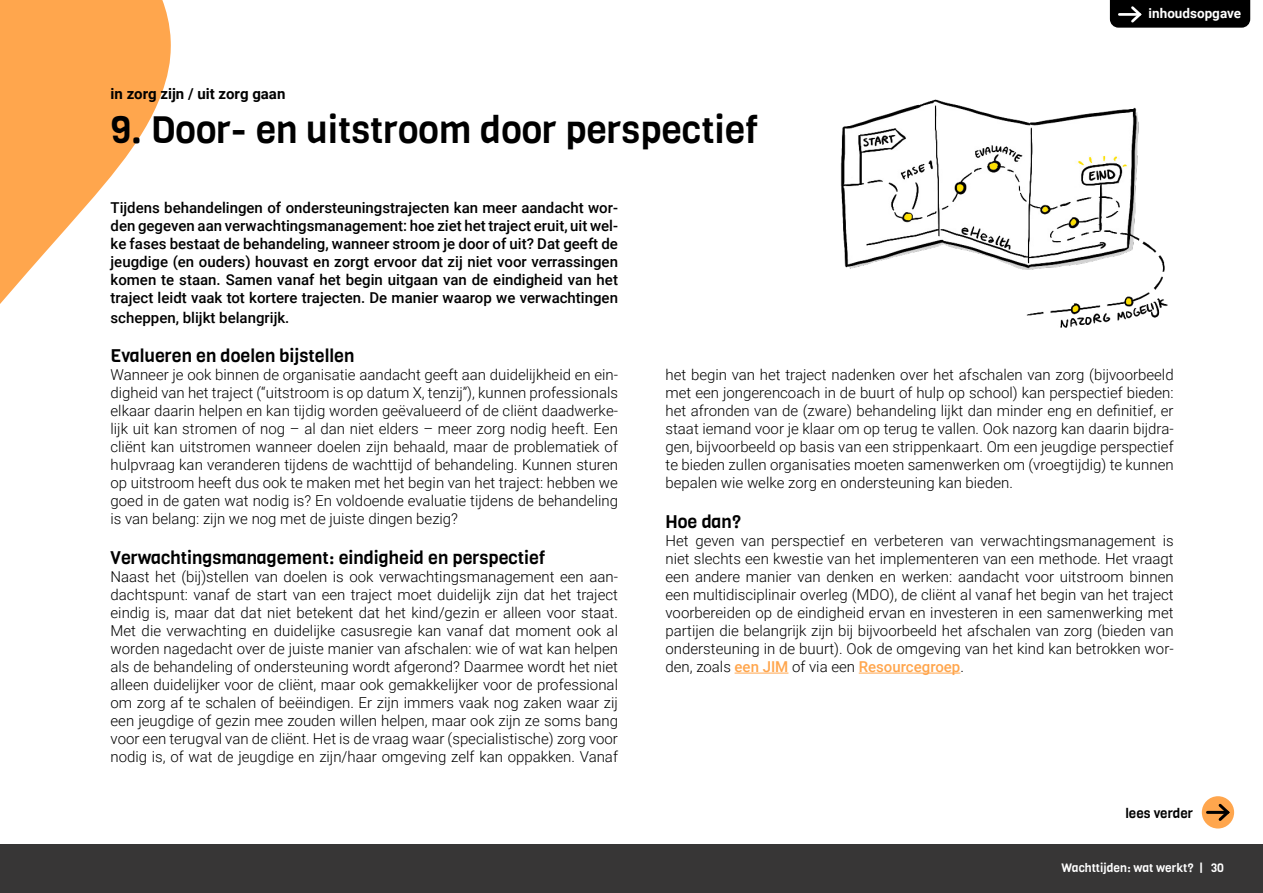
<style>
.page{position:relative;width:1263px;height:893px;background:#fff}
.page>*{position:absolute;margin:0;border:0;box-sizing:border-box;transform-origin:0 0}
.t1{font:37.5px "Viga";color:#000}
.t2{font:18px "Viga";color:#000}
.t3{font:300 15px/18px "Roboto";color:#000;text-align:justify}
.t4{font:500 15px/18px "Roboto";color:#000;text-align:justify}
.t5{font:700 15px "Roboto";color:#000}
.t6{font:700 13.5px "Roboto";color:#fff}
.t7{font:13.5px "Viga";color:#000}
.t8{font:12px "Viga";color:#fff}
.s1{font-weight:500;color:#ffa64d}
</style>
<div class="page">
<div style="left:0;top:844px;width:1263px;height:49px;background:#373636"></div>
<svg style="left:0;top:0;width:171px;height:304px;fill:#ffa64d"></svg>
<img style="left:840px;top:99px;width:328px;height:229px">
<hr style="left:734px;top:673px;width:54px;height:1px;background:#ffa64d">
<hr style="left:859px;top:673px;width:101px;height:1px;background:#ffa64d">
<div style="left:1202px;top:796px;width:32px;height:32px;background:#ffa64d;border-radius:50%"></div>
<hr style="left:1207px;top:811px;width:21px;height:3px;background:#000">
<svg style="left:1216px;top:801px;width:16px;height:23px"></svg>
<svg style="left:1110px;top:0;width:140px;height:28px;background:#0c0c0c"></svg>
<p class="t5" style="left:111px;top:83px;width:176px">in zorg zijn / uit zorg gaan</p>
<h1 class="t1" style="left:111px;top:105px;width:649px">9. Door- en uitstroom door perspectief</h1>
<p class="t6" style="left:1148px;top:4px;width:94px">inhoudsopgave</p>
<p class="t4" style="left:111px;top:198px;width:509px">Tijdens behandelingen of ondersteuningstrajecten kan meer aandacht wor&shy;den gegeven aan verwachtingsmanagement: hoe ziet het traject eruit, uit wel&shy;ke fases bestaat de behandeling, wanneer stroom je door of uit? Dat geeft de jeugdige (en ouders) houvast en zorgt ervoor dat zij niet voor verrassingen komen te staan. Samen vanaf het begin uitgaan van de eindigheid van het traject leidt vaak tot kortere trajecten. De manier waarop we verwachtingen</p>
<p class="t4" style="left:111px;top:308px;width:180px">scheppen, blijkt belangrijk.</p>
<p class="t2" style="left:111px;top:344px;width:245px">Evalueren en doelen bijstellen</p>
<p class="t3" style="left:111px;top:365px;width:509px">Wanneer je ook binnen de organisatie aandacht geeft aan duidelijkheid en ein&shy;digheid van het traject (“uitstroom is op datum X, tenzij”), kunnen professionals elkaar daarin helpen en kan tijdig worden geëvalueerd of de cliënt daadwerke&shy;lijk uit kan stromen of nog – al dan niet elders – meer zorg nodig heeft. Een cliënt kan uitstromen wanneer doelen zijn behaald, maar de problematiek of hulpvraag kan veranderen tijdens de wachttijd of behandeling. Kunnen sturen op uitstroom heeft dus ook te maken met het begin van het traject: hebben we goed in de gaten wat nodig is? En voldoende evaluatie tijdens de behandeling is van belang: zijn we nog met de juiste dingen bezig?</p>
<p class="t2" style="left:111px;top:545px;width:436px">Verwachtingsmanagement: eindigheid en perspectief</p>
<p class="t3" style="left:111px;top:567px;width:509px">Naast het (bij)stellen van doelen is ook verwachtingsmanagement een aan&shy;dachtspunt: vanaf de start van een traject moet duidelijk zijn dat het traject eindig is, maar dat dat niet betekent dat het kind/gezin er alleen voor staat.<br>Met die verwachting en duidelijke casusregie kan vanaf dat moment ook al worden nagedacht over de juiste manier van afschalen: wie of wat kan helpen als de behandeling of ondersteuning wordt afgerond? Daarmee wordt het niet alleen duidelijker voor de cliënt, maar ook gemakkelijker voor de professional om zorg af te schalen of beëindigen. Er zijn immers vaak nog zaken waar zij een jeugdige of gezin mee zouden willen helpen, maar ook zijn ze soms bang voor een terugval van de cliënt. Het is de vraag waar (specialistische) zorg voor nodig is, of wat de jeugdige en zijn/haar omgeving zelf kan oppakken. Vanaf</p>
<p class="t3" style="left:665px;top:365px;width:510px">het begin van het traject nadenken over het afschalen van zorg (bijvoorbeeld met een jongerencoach in de buurt of hulp op school) kan perspectief bieden: het afronden van de (zware) behandeling lijkt dan minder eng en definitief, er staat iemand voor je klaar om op terug te vallen. Ook nazorg kan daarin bijdra&shy;gen, bijvoorbeeld op basis van een strippenkaart. Om een jeugdige perspectief te bieden zullen organisaties moeten samenwerken om (vroegtijdig) te kunnen bepalen wie welke zorg en ondersteuning kan bieden.</p>
<p class="t2" style="left:665px;top:510px;width:77px">Hoe dan?</p>
<p class="t3" style="left:665px;top:531px;width:510px">Het geven van perspectief en verbeteren van verwachtingsmanagement is niet slechts een kwestie van het implementeren van een methode. Het vraagt een andere manier van denken en werken: aandacht voor uitstroom binnen een multidisciplinair overleg (MDO), de cliënt al vanaf het begin van het traject voorbereiden op de eindigheid ervan en investeren in een samenwerking met partijen die belangrijk zijn bij bijvoorbeeld het afschalen van zorg (bieden van ondersteuning in de buurt). Ook de omgeving van het kind kan betrokken wor&shy;den, zoals <span class="s1">een JIM</span> of via een <span class="s1">Resourcegroep</span>.</p>
<p class="t7" style="left:1125px;top:804px;width:69px">lees verder</p>
<p class="t8" style="left:1062px;top:860px;width:164px">Wachttijden: wat werkt? | 30</p>
</div>
